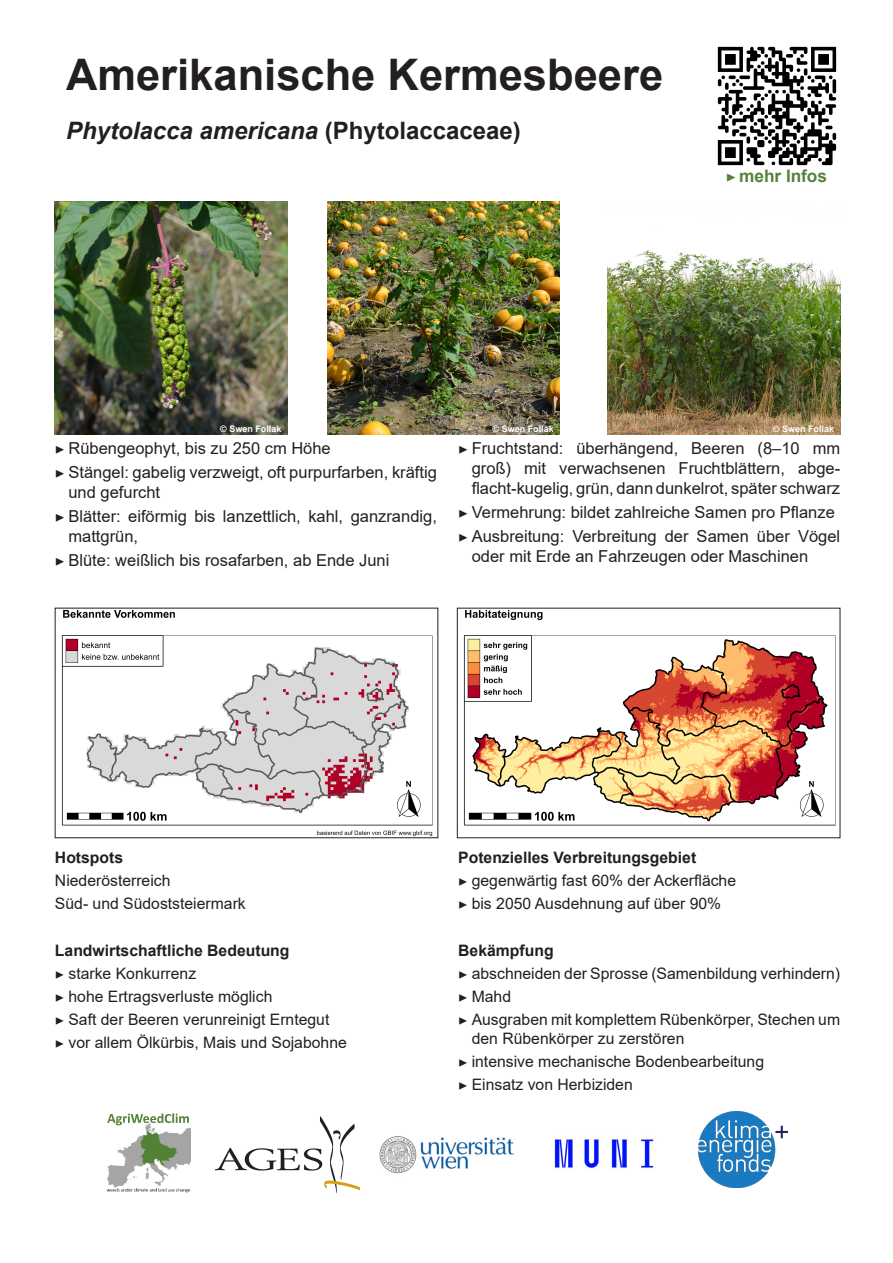
<style>
.page{position:relative;width:893px;height:1263px;background:#fff}
.page>*{position:absolute;margin:0;border:0;box-sizing:border-box;transform-origin:0 0}
.t1{font:700 43.5px "Arial";color:#231f20}
.t2{font:italic 700 24px "Arial";color:#231f20}
.t3{font:700 17.25px "Arial";letter-spacing:-.005em;color:#54823b}
.t4{font:16.5px/19.8px "Arial";color:#231f20}
.t5{font:15.75px/18.9px "Arial";color:#231f20}
.t6{font:700 15.75px "Arial";color:#231f20}
.t7{font:700 9px "Arial";color:#fff}
.s1{font-style:normal}
.s2{font-family:"Minion Pro";font-weight:400}
.s3{font-family:"Minion Pro"}
</style>
<div class="page">
<img style="left:106px;top:1113px;width:85px;height:80px">
<img style="left:698px;top:1112px;width:89px;height:76px">
<img style="left:215px;top:1116px;width:144px;height:76px">
<img style="left:554px;top:1135px;width:100px;height:37px">
<img style="left:379px;top:1136px;width:135px;height:38px">
<img style="left:55px;top:202px;width:233px;height:233px">
<img style="left:327px;top:202px;width:233px;height:233px">
<img style="left:608px;top:250px;width:232px;height:185px">
<img style="left:463px;top:610px;width:373px;height:216px">
<img style="left:61px;top:610px;width:372px;height:226px">
<div style="left:55px;top:608px;width:383px;height:230px;border:1px solid #231f20"></div>
<img style="left:717px;top:46px;width:120px;height:120px">
<p class="t1" style="left:66px;top:44px;width:599px">Amerikanische Kermesbeere</p>
<p class="t2" style="left:66px;top:114px;width:456px">Phytolacca americana <span class="s1">(Phytolaccaceae)</span></p>
<p class="t3" style="left:726px;top:164px;width:103px"><span class="s2">▶</span> mehr Infos</p>
<p class="t7" style="left:220px;top:422px;width:63px">© Swen Follak</p>
<p class="t7" style="left:493px;top:422px;width:63px">© Swen Follak</p>
<p class="t7" style="left:773px;top:422px;width:63px">© Swen Follak</p>
<p class="t4" style="left:55px;top:438px;width:277px"><span class="s3">▶</span> Rübengeophyt, bis zu 250 cm Höhe</p>
<p class="t4" style="left:68px;top:462px;width:370px;text-indent:-14px"><span class="s3">▶</span> Stängel: gabelig verzweigt, oft purpurfarben, kräftig und gefurcht</p>
<p class="t4" style="left:68px;top:506px;width:370px;text-indent:-14px"><span class="s3">▶</span> Blätter: eiförmig bis lanzettlich, kahl, ganzrandig, mattgrün,</p>
<p class="t4" style="left:55px;top:550px;width:336px"><span class="s3">▶</span> Blüte: weißlich bis rosafarben, ab Ende Juni</p>
<p class="t4" style="left:472px;top:438px;width:370px;text-align:justify;text-indent:-14px"><span class="s3">▶</span> Fruchtstand: überhängend, Beeren (8–10 mm groß) mit verwachsenen Fruchtblättern, abge&shy;flacht-kugelig, grün, dann dunkelrot, später schwarz</p>
<p class="t4" style="left:458px;top:502px;width:378px"><span class="s3">▶</span> Vermehrung: bildet zahlreiche Samen pro Pflanze</p>
<p class="t4" style="left:472px;top:526px;width:370px;text-indent:-14px"><span class="s3">▶</span> Ausbreitung: Verbreitung der Samen über Vögel oder mit Erde an Fahrzeugen oder Maschinen</p>
<p class="t6" style="left:55px;top:846px;width:70px">Hotspots</p>
<p class="t5" style="left:55px;top:871px;width:117px">Niederösterreich</p>
<p class="t5" style="left:55px;top:894px;width:192px">Süd- und Südoststeiermark</p>
<p class="t6" style="left:55px;top:939px;width:236px">Landwirtschaftliche Bedeutung</p>
<p class="t5" style="left:55px;top:964px;width:143px"><span class="s3">▶</span> starke Konkurrenz</p>
<p class="t5" style="left:55px;top:987px;width:219px"><span class="s3">▶</span> hohe Ertragsverluste möglich</p>
<p class="t5" style="left:55px;top:1010px;width:276px"><span class="s3">▶</span> Saft der Beeren verunreinigt Erntegut</p>
<p class="t5" style="left:55px;top:1033px;width:293px"><span class="s3">▶</span> vor allem Ölkürbis, Mais und Sojabohne</p>
<p class="t6" style="left:458px;top:846px;width:240px">Potenzielles Verbreitungsgebiet</p>
<p class="t5" style="left:458px;top:871px;width:279px"><span class="s3">▶</span> gegenwärtig fast 60% der Ackerfläche</p>
<p class="t5" style="left:458px;top:894px;width:265px"><span class="s3">▶</span> bis 2050 Ausdehnung auf über 90%</p>
<p class="t6" style="left:458px;top:939px;width:97px">Bekämpfung</p>
<p class="t5" style="left:458px;top:964px;width:383px"><span class="s3">▶</span> abschneiden der Sprosse (Samenbildung verhindern)</p>
<p class="t5" style="left:458px;top:987px;width:54px"><span class="s3">▶</span> Mahd</p>
<p class="t5" style="left:472px;top:1010px;width:370px;text-indent:-14px"><span class="s3">▶</span> Ausgraben mit komplettem Rübenkörper, Stechen um den Rübenkörper zu zerstören</p>
<p class="t5" style="left:458px;top:1052px;width:307px"><span class="s3">▶</span> intensive mechanische Bodenbearbeitung</p>
<p class="t5" style="left:458px;top:1075px;width:176px"><span class="s3">▶</span> Einsatz von Herbiziden</p>
</div>
